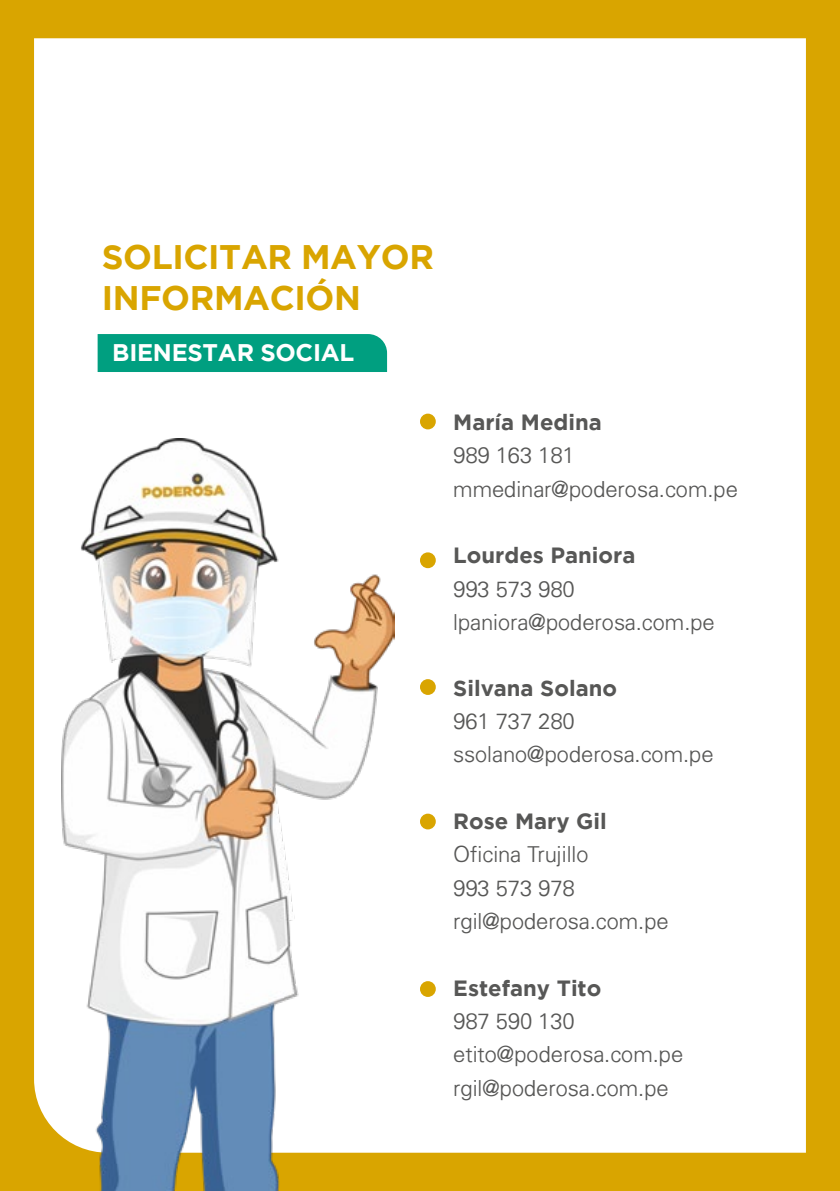
<style>
.page{position:relative;width:840px;height:1191px;background:#fff}
.page>*{position:absolute;margin:0;border:0;box-sizing:border-box;transform-origin:0 0}
.t1{font:700 34px/40.8px "Gotham";letter-spacing:-.01em;color:#d9a500}
.t2{font:700 24px "Gotham";letter-spacing:-.01em;color:#fff}
.t3{font:300 22px/33.4px "Univers";color:#575756}
.t4{font:700 22px "Gotham";color:#575756}
</style>
<div class="page">
<div style="left:0;top:0;width:839px;height:1191px;background:#d9a500"></div>
<div style="left:34px;top:38px;width:771px;height:1114px;background:#fff"></div>
<div style="left:98px;top:334px;width:289px;height:38px;background:#009f80"></div>
<div style="left:420px;top:413px;width:15px;height:16px;background:#d9a500;border-radius:50%"></div>
<div style="left:420px;top:679px;width:15px;height:16px;background:#d9a500;border-radius:50%"></div>
<div style="left:420px;top:552px;width:15px;height:16px;background:#d9a500;border-radius:50%"></div>
<div style="left:420px;top:813px;width:15px;height:16px;background:#d9a500;border-radius:50%"></div>
<div style="left:420px;top:981px;width:15px;height:16px;background:#d9a500;border-radius:50%"></div>
<img style="left:61px;top:438px;width:333px;height:753px">
<h1 class="t1" style="left:102px;top:235px;width:333px">SOLICITAR MAYOR<br>INFORMACIÓN</h1>
<p class="t2" style="left:112px;top:339px;width:243px">BIENESTAR SOCIAL</p>
<p class="t4" style="left:453px;top:409px;width:150px">María Medina</p>
<p class="t3" style="left:453px;top:438px;width:286px">989 163 181 mmedinar@poderosa.com.pe</p>
<p class="t4" style="left:453px;top:543px;width:184px">Lourdes Paniora</p>
<p class="t3" style="left:453px;top:571px;width:263px">993 573 980 lpaniora@poderosa.com.pe</p>
<p class="t4" style="left:453px;top:675px;width:165px">Silvana Solano</p>
<p class="t3" style="left:453px;top:704px;width:261px">961 737 280 ssolano@poderosa.com.pe</p>
<p class="t4" style="left:453px;top:808px;width:155px">Rose Mary Gil</p>
<p class="t3" style="left:453px;top:837px;width:217px">Oficina Trujillo<br>993 573 978 rgil@poderosa.com.pe</p>
<p class="t4" style="left:453px;top:975px;width:149px">Estefany Tito</p>
<p class="t3" style="left:453px;top:1004px;width:231px">987 590 130 etito@poderosa.com.pe rgil@poderosa.com.pe</p>
</div>
